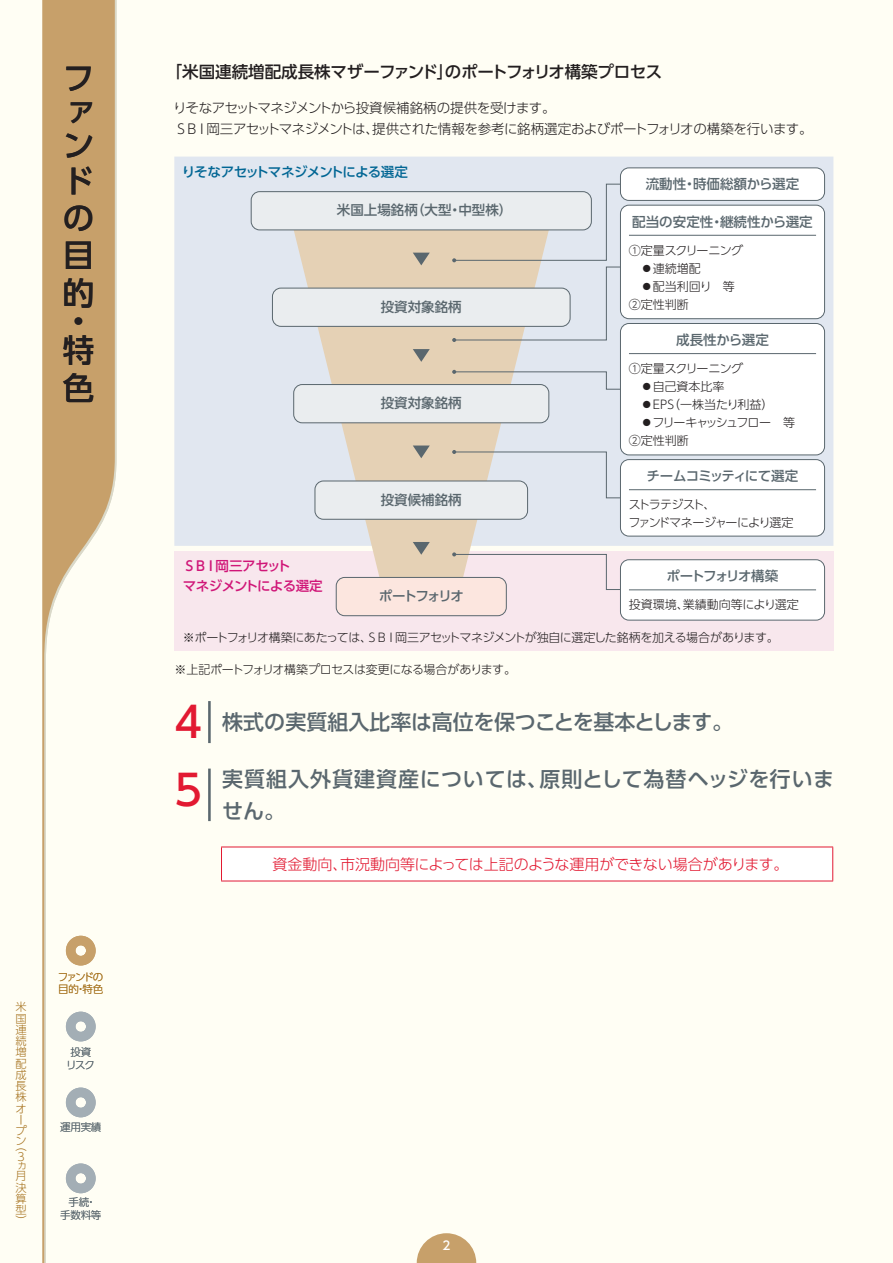
<style>
.page{position:relative;width:893px;height:1263px;background:#fffef4}
.page>*{position:absolute;margin:0;border:0;box-sizing:border-box;transform-origin:0 0}
.textbase{font:500 42px "UD Shin Go Pro";color:#e21931}
.t1{font:500 31.5px/37.2px "UD Shin Go Pro";color:#231f20;text-align:justify}
.C-14ptM{font:500 21px/31.5px "UD Shin Go Pro";letter-spacing:.035em;color:#5a676e}
.C-14ptM-2{font:500 21px "UD Shin Go Pro";color:#5a676e}
.A-小見出し{font:500 16.5px "UD Shin Go Pro";letter-spacing:-.015em;color:#231f20}
.textbase-2{font:300 15px "UD Shin Go Pro";letter-spacing:-.01em;color:#e21931}
.A-9pt{font:300 13.5px "UD Shin Go Pro";letter-spacing:-.035em;color:#231f20}
.t2{font:500 13.5px "UD Shin Go Pro";color:#5a676e}
.t3{font:500 13.5px/20.2px "UD Shin Go Pro";letter-spacing:-.06em;color:#d01678}
.t4{font:500 13.5px "UD Shin Go Pro";letter-spacing:-.055em;color:#016694}
.t5{font:500 13.5px "UD Shin Go Pro";letter-spacing:-.055em;color:#5a676e}
.t6{font:500 13.5px "UD Shin Go Pro";letter-spacing:-.11em;color:#5a676e}
.t7{font:500 13.5px "UD Shin Go Pro";letter-spacing:-.12em;color:#5a676e}
.A-8pt{font:300 12px "UD Shin Go Pro";letter-spacing:-.035em;color:#231f20}
.A-8pt-2{font:300 12px "UD Shin Go Pro";letter-spacing:-.055em;color:#231f20}
.A-8pt-3{font:300 12px/18px "UD Shin Go Pro";color:#231f20}
.A-8pt-4{font:300 12px/18px "UD Shin Go Pro";letter-spacing:-.095em;color:#231f20}
.A-8pt-5{font:300 12px/18px "UD Shin Go Pro";letter-spacing:-.085em;color:#231f20}
.t8{font:500 12px "UD Shin Go Pro";color:#fff}
.t9{font:300 11.25px/11.2px "UD Shin Go Pro";color:#a6721e}
.t10{font:300 10.5px/12.6px "UD Shin Go Pro";letter-spacing:-.02em;color:#5a676e;text-align:center}
.t11{font:300 10.5px/12.6px "UD Shin Go Pro";letter-spacing:-.13em;color:#a6721e}
</style>
<div class="page">
<svg style="left:417px;top:1233px;width:59px;height:30px"></svg>
<svg style="left:43px;top:0;width:72px;height:1263px"></svg>
<svg style="left:66px;top:936px;width:30px;height:29px"></svg>
<svg style="left:66px;top:1012px;width:30px;height:29px"></svg>
<svg style="left:66px;top:1087px;width:30px;height:30px"></svg>
<svg style="left:66px;top:1163px;width:30px;height:30px"></svg>
<div style="left:174px;top:551px;width:659px;height:100px;background:#f8e7ed"></div>
<div style="left:174px;top:157px;width:659px;height:389px;background:#e1e7f0"></div>
<svg style="left:294px;top:230px;width:255px;height:347px;background:#e4d8c8"></svg>
<div style="left:336px;top:577px;width:170px;height:39px;background:#fce6df;border-radius:9px"></div>
<div style="left:336px;top:577px;width:171px;height:39px;border:1px solid #5a676e;border-radius:9px"></div>
<div style="left:251px;top:192px;width:340px;height:38px;background:#eaedef;border-radius:9px"></div>
<div style="left:251px;top:191px;width:341px;height:39px;border:1px solid #5a676e;border-radius:9px"></div>
<div style="left:272px;top:288px;width:298px;height:38px;background:#eaedef;border-radius:9px"></div>
<div style="left:272px;top:288px;width:298px;height:39px;border:1px solid #5a676e;border-radius:9px"></div>
<div style="left:294px;top:384px;width:255px;height:39px;background:#eaedef;border-radius:9px"></div>
<div style="left:293px;top:384px;width:256px;height:39px;border:1px solid #5a676e;border-radius:9px"></div>
<div style="left:315px;top:481px;width:213px;height:38px;background:#eaedef;border-radius:9px"></div>
<div style="left:315px;top:481px;width:213px;height:39px;border:1px solid #5a676e;border-radius:9px"></div>
<svg style="left:413px;top:253px;width:17px;height:12px"></svg>
<svg style="left:413px;top:349px;width:17px;height:13px"></svg>
<svg style="left:413px;top:445px;width:17px;height:13px"></svg>
<svg style="left:413px;top:542px;width:17px;height:13px"></svg>
<svg style="left:452px;top:370px;width:168px;height:20px;background:#d7d7d6"></svg>
<svg style="left:452px;top:552px;width:169px;height:38px"></svg>
<svg style="left:452px;top:450px;width:169px;height:49px"></svg>
<svg style="left:452px;top:183px;width:178px;height:159px"></svg>
<div style="left:620px;top:168px;width:205px;height:32px;background:#fff;border-radius:9px"></div>
<div style="left:620px;top:167px;width:205px;height:34px;border:1px solid #5a676e;border-radius:9px"></div>
<div style="left:620px;top:205px;width:205px;height:114px;background:#fff;border-radius:9px"></div>
<div style="left:620px;top:205px;width:205px;height:114px;border:1px solid #5a676e;border-radius:9px"></div>
<hr style="left:629px;top:235px;width:187px;height:1px;background:#5a676e">
<div style="left:620px;top:323px;width:205px;height:132px;background:#fff;border-radius:9px"></div>
<div style="left:620px;top:323px;width:205px;height:132px;border:1px solid #5a676e;border-radius:9px"></div>
<hr style="left:629px;top:353px;width:187px;height:1px;background:#5a676e">
<div style="left:620px;top:460px;width:205px;height:76px;background:#fff;border-radius:9px"></div>
<div style="left:620px;top:459px;width:205px;height:77px;border:1px solid #5a676e;border-radius:9px"></div>
<hr style="left:629px;top:489px;width:187px;height:1px;background:#5a676e">
<div style="left:620px;top:560px;width:205px;height:60px;background:#fff;border-radius:9px"></div>
<div style="left:620px;top:559px;width:205px;height:61px;border:1px solid #5a676e;border-radius:9px"></div>
<hr style="left:629px;top:589px;width:187px;height:1px;background:#5a676e">
<hr style="left:208px;top:701px;width:3px;height:42px;background:#5a676e">
<hr style="left:208px;top:768px;width:3px;height:53px;background:#5a676e">
<div style="left:221px;top:847px;width:612px;height:34px;background:#fff"></div>
<hr style="left:221px;top:847px;width:612px;height:1px;background:#e21931">
<hr style="left:221px;top:847px;width:1px;height:34px;background:#e21931">
<hr style="left:832px;top:847px;width:1px;height:34px;background:#e21931">
<hr style="left:221px;top:881px;width:612px;height:1px;background:#e21931">
<h2 class="t1" style="left:63px;top:61px;width:31px;line-height:33.2px">ファン</h2>
<h2 class="t1" style="left:63px;top:162px;width:31px">ドの目的</h2>
<h2 class="t1" style="left:63px;top:306px;width:32px;line-height:28.8px">・特</h2>
<h2 class="t1" style="left:63px;top:368px;width:32px">色</h2>
<p class="t9" style="left:16px;top:1001px;width:13px">米国連続増配成長株オープ</p>
<p class="t9" style="left:16px;top:1136px;width:12px;line-height:13.2px">ン（<br>３</p>
<p class="t9" style="left:16px;top:1160px;width:12px;line-height:10.1px">ヵ月</p>
<p class="t9" style="left:16px;top:1181px;width:12px;text-align:justify">決算型）</p>
<p class="t11" style="left:58px;top:970px;width:47px">ファンドの目的・特色</p>
<p class="t10" style="left:66px;top:1045px;width:30px">投資リスク</p>
<p class="t10" style="left:60px;top:1120px;width:43px">運用実績</p>
<p class="t10" style="left:60px;top:1195px;width:43px">手続・<br>手数料等</p>
<p class="A-小見出し" style="left:166px;top:59px;width:498px">「米国連続増配成長株マザーファンド」のポートフォリオ構築プロセス</p>
<p class="A-9pt" style="left:173px;top:97px;width:384px">りそなアセットマネジメントから投資候補銘柄の提供を受けます。</p>
<p class="A-9pt" style="left:174px;top:118px;width:640px">ＳＢＩ岡三アセットマネジメントは、提供された情報を参考に銘柄選定およびポートフォリオの構築を行います。</p>
<p class="t4" style="left:182px;top:160px;width:228px">りそなアセットマネジメントによる選定</p>
<p class="t2" style="left:337px;top:199px;width:177px">米国上場銘柄（大型・中型株）</p>
<p class="t2" style="left:381px;top:296px;width:82px">投資対象銘柄</p>
<p class="t2" style="left:381px;top:392px;width:82px">投資対象銘柄</p>
<p class="t3" style="left:183px;top:555px;width:142px">ＳＢＩ岡三アセット<br>マネジメントによる選定</p>
<p class="t2" style="left:381px;top:489px;width:82px">投資候補銘柄</p>
<p class="t7" style="left:379px;top:585px;width:87px">ポートフォリオ</p>
<p class="t2" style="left:646px;top:173px;width:155px">流動性・時価総額から選定</p>
<p class="t2" style="left:632px;top:211px;width:182px">配当の安定性・継続性から選定</p>
<p class="A-8pt" style="left:629px;top:240px;width:116px">①定量スクリーニング</p>
<p class="A-8pt" style="left:641px;top:258px;width:61px">●連続増配</p>
<p class="A-8pt-3" style="left:629px;top:277px;width:107px;text-indent:12px">●配当利回り　等<br>②定性判断</p>
<p class="t2" style="left:676px;top:329px;width:94px">成長性から選定</p>
<p class="A-8pt" style="left:629px;top:358px;width:116px">①定量スクリーニング</p>
<p class="A-8pt" style="left:641px;top:376px;width:85px">●自己資本比率</p>
<p class="A-8pt-3" style="left:641px;top:395px;width:134px">●EPS（一株当たり利益）</p>
<p class="A-8pt-5" style="left:629px;top:413px;width:168px;text-indent:12px">●フリーキャッシュフロー　等<br>②定性判断</p>
<p class="t5" style="left:646px;top:465px;width:153px">チームコミッティにて選定</p>
<p class="A-8pt-4" style="left:628px;top:495px;width:167px">ストラテジスト、<br>ファンドマネージャーにより選定</p>
<p class="t6" style="left:666px;top:565px;width:113px">ポートフォリオ構築</p>
<p class="A-8pt-3" style="left:629px;top:595px;width:171px">投資環境、業績動向等により選定</p>
<p class="A-8pt-2" style="left:183px;top:628px;width:597px">※ポートフォリオ構築にあたっては、ＳＢＩ岡三アセットマネジメントが独自に選定した銘柄を加える場合があります。</p>
<p class="A-8pt" style="left:174px;top:660px;width:343px">※上記ポートフォリオ構築プロセスは変更になる場合があります。</p>
<p class="textbase" style="left:174px;top:688px;width:29px">4</p>
<p class="C-14ptM-2" style="left:222px;top:705px;width:512px">株式の実質組入比率は高位を保つことを基本とします。</p>
<p class="textbase" style="left:174px;top:755px;width:29px">5</p>
<p class="C-14ptM" style="left:222px;top:763px;width:614px">実質組入外貨建資産については、原則として為替ヘッジを行いません。</p>
<p class="textbase-2" style="left:273px;top:852px;width:517px">資金動向、市況動向等によっては上記のような運用ができない場合があります。</p>
<p class="t8" style="left:442px;top:1236px;width:9px">2</p>
</div>
